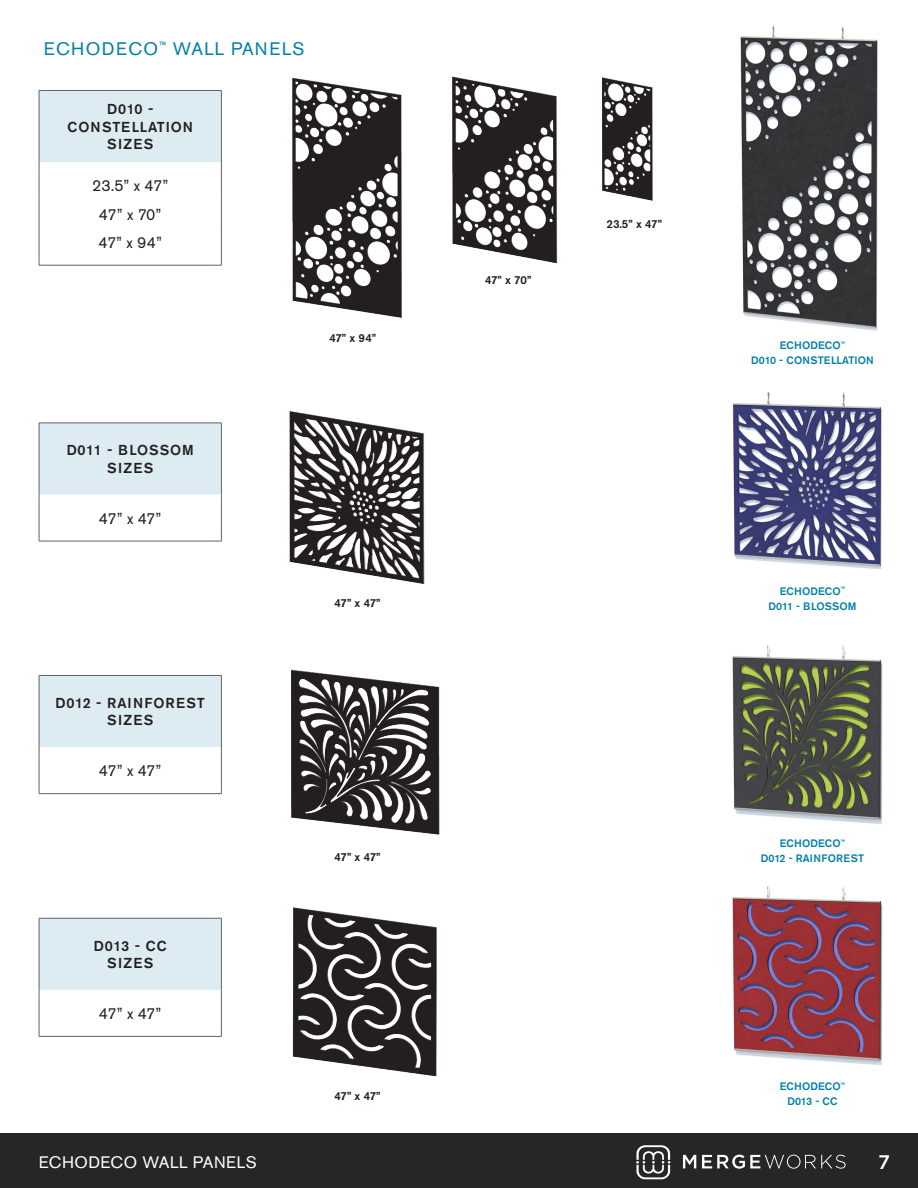
<style>
.page{position:relative;width:918px;height:1188px;background:#fff}
.page>*{position:absolute;margin:0;border:0;box-sizing:border-box;transform-origin:0 0}
.t1{font:500 19.5px "Gotham";color:#fff}
.t2{font:18px "Akzidenz Grotesk Pro";letter-spacing:.08em;color:#007fa5}
.t3{font:16.5px "Akzidenz Grotesk Pro";letter-spacing:.03em;color:#fff}
.t4{font:15.9px "Akzidenz Grotesk Pro";letter-spacing:-.04em;color:#231f20}
.t5{font:500 14.25px/17.1px "Akzidenz Grotesk Pro";letter-spacing:.06em;color:#231f20;text-align:center}
.t6{font:500 11.55px "Akzidenz Grotesk Pro";letter-spacing:-.04em;color:#231f20}
.t7{font:500 10.65px/15px "Akzidenz Grotesk Pro";letter-spacing:.01em;color:#007fa5;text-align:center}
</style>
<div class="page">
<div style="left:0;top:1134px;width:918px;height:54px;background:#272528"></div>
<svg style="left:683px;top:1155px;width:13px;height:13px"></svg>
<svg style="left:702px;top:1155px;width:144px;height:14px"></svg>
<svg style="left:636px;top:1145px;width:34px;height:34px"></svg>
<svg style="left:39px;top:90px;width:163px;height:176px"></svg>
<img style="left:202px;top:76px;width:451px;height:242px">
<img style="left:740px;top:27px;width:138px;height:304px">
<div style="left:457px;top:275px;width:102px;height:19px;background:#fff"></div>
<div style="left:583px;top:220px;width:103px;height:19px;background:#fff"></div>
<svg style="left:39px;top:423px;width:177px;height:119px"></svg>
<img style="left:216px;top:411px;width:209px;height:173px">
<img style="left:732px;top:393px;width:150px;height:177px">
<svg style="left:39px;top:675px;width:177px;height:119px"></svg>
<img style="left:216px;top:669px;width:224px;height:163px">
<img style="left:732px;top:645px;width:151px;height:179px">
<svg style="left:39px;top:918px;width:177px;height:119px"></svg>
<img style="left:216px;top:832px;width:224px;height:245px">
<img style="left:732px;top:886px;width:151px;height:179px">
<div style="left:308px;top:852px;width:102px;height:19px;background:#fff"></div>
<div style="left:306px;top:852px;width:103px;height:19px;background:#fff"></div>
<p class="t2" style="left:44px;top:37px;width:262px">ECHODECO<sup>™</sup> WALL PANELS</p>
<p class="t5" style="left:68px;top:101px;width:127px">D010 -<br>CONSTELLATION</p>
<p class="t5" style="left:107px;top:135px;width:48px">SIZES</p>
<p class="t4" style="left:92px;top:175px;width:78px">23.5” x 47”</p>
<p class="t4" style="left:99px;top:204px;width:64px">47” x 70”</p>
<p class="t4" style="left:98px;top:232px;width:65px">47” x 94”</p>
<p class="t6" style="left:329px;top:331px;width:48px">47” x 94”</p>
<p class="t6" style="left:485px;top:272px;width:48px">47” x 70”</p>
<p class="t6" style="left:607px;top:217px;width:57px">23.5” x 47”</p>
<p class="t7" style="left:751px;top:338px;width:124px">ECHODECO<sup>™<br></sup>D010 - CONSTELLATION</p>
<p class="t5" style="left:67px;top:442px;width:128px">D011 - BLOSSOM</p>
<p class="t5" style="left:107px;top:459px;width:48px">SIZES</p>
<p class="t4" style="left:99px;top:508px;width:64px">47” x 47”</p>
<p class="t6" style="left:341px;top:595px;width:31px">7 x 4</p>
<p class="t7" style="left:768px;top:583px;width:90px">ECHODECO<sup>™<br></sup>D011 - BLOSSOM</p>
<p class="t6" style="left:335px;top:595px;width:48px">47” x 47”</p>
<p class="t6" style="left:336px;top:595px;width:48px">47” x 47”</p>
<p class="t5" style="left:56px;top:694px;width:151px">D012 - RAINFOREST</p>
<p class="t5" style="left:107px;top:711px;width:48px">SIZES</p>
<p class="t4" style="left:99px;top:760px;width:64px">47” x 47”</p>
<p class="t5" style="left:94px;top:937px;width:74px">D013 - CC</p>
<p class="t5" style="left:107px;top:954px;width:48px">SIZES</p>
<p class="t4" style="left:99px;top:1003px;width:64px">47” x 47”</p>
<p class="t6" style="left:335px;top:849px;width:48px">47” x 47”</p>
<p class="t6" style="left:336px;top:849px;width:48px">47” x 47”</p>
<p class="t6" style="left:341px;top:849px;width:31px">7 x 4</p>
<p class="t7" style="left:761px;top:836px;width:105px">ECHODECO<sup>™<br></sup>D012 - RAINFOREST</p>
<p class="t6" style="left:341px;top:1089px;width:31px">7 x 4</p>
<p class="t7" style="left:780px;top:1079px;width:67px">ECHODECO<sup>™<br></sup>D013 - CC</p>
<p class="t6" style="left:335px;top:1089px;width:48px">47” x 47”</p>
<p class="t6" style="left:336px;top:1089px;width:48px">47” x 47”</p>
<h3 class="t3" style="left:39px;top:1151px;width:219px">ECHODECO WALL PANELS</h3>
<h1 class="t1" style="left:878px;top:1151px;width:13px">7</h1>
</div>
